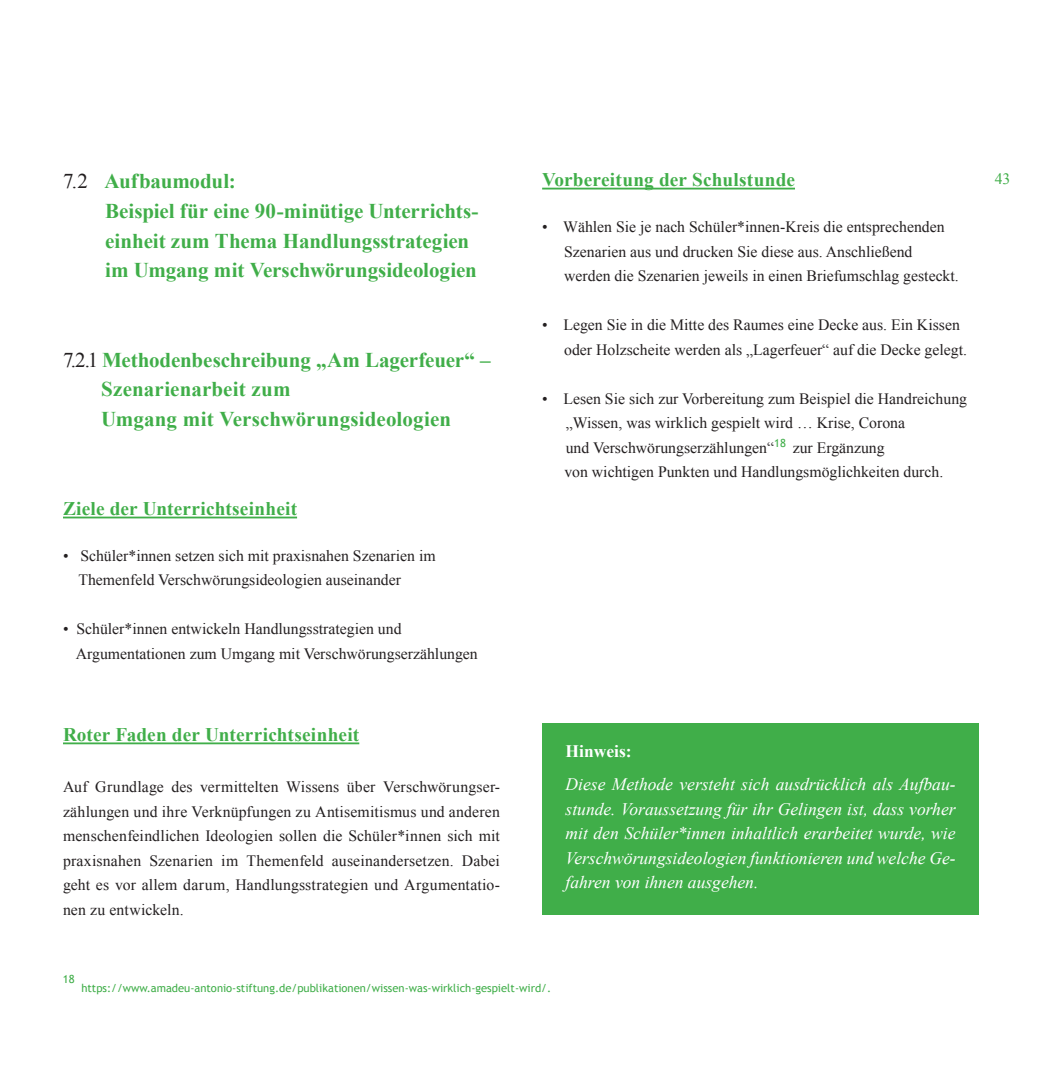
<style>
.page{position:relative;width:1057px;height:1072px;background:#fff}
.page>*{position:absolute;margin:0;border:0;box-sizing:border-box;transform-origin:0 0}
.t1{font:700 21px "Times New Roman";color:#40ae49}
.t2{font:700 19.25px "Times New Roman";letter-spacing:.01em;color:#40ae49}
.t3{font:italic 17.5px/24.5px "Times New Roman";color:#fff;text-align:justify}
.t4{font:700 17.5px "Times New Roman";color:#fff}
.t5{font:15.75px/24.5px "Times New Roman";color:#231f20;text-align:justify}
.t6{font:15.75px "Times New Roman";color:#40ae49}
.t7{font:11.2px "Trebuchet MS";color:#40ae49}
.s1{font-weight:400;color:#231f20}
</style>
<div class="page">
<hr style="left:542px;top:188px;width:253px;height:1px;background:#40ae49">
<hr style="left:63px;top:516px;width:234px;height:2px;background:#40ae49">
<hr style="left:63px;top:742px;width:296px;height:2px;background:#40ae49">
<div style="left:542px;top:723px;width:437px;height:191px;background:#40ae49"></div>
<p class="t1" style="left:63px;top:166px;width:174px"><span class="s1">7.2</span> Aufbaumodul:</p>
<p class="t1" style="left:105px;top:196px;width:375px">Beispiel für eine 90-minütige Unterrichts-</p>
<p class="t1" style="left:105px;top:226px;width:366px">einheit zum Thema Handlungsstrategien</p>
<p class="t1" style="left:105px;top:256px;width:373px">im Umgang mit Verschwörungsideologien</p>
<p class="t1" style="left:63px;top:345px;width:429px"><span class="s1">7.2.1</span> Methodenbeschreibung „Am Lagerfeuer“ –</p>
<p class="t1" style="left:101px;top:375px;width:191px">Szenarienarbeit zum</p>
<p class="t1" style="left:101px;top:404px;width:351px">Umgang mit Verschwörungsideologien</p>
<p class="t2" style="left:63px;top:495px;width:235px">Ziele der Unterrichtseinheit</p>
<p class="t5" style="left:63px;top:543px;width:374px">• Schüler*innen setzen sich mit praxisnahen Szenarien im</p>
<p class="t5" style="left:78px;top:567px;width:324px">Themenfeld Verschwörungsideologien auseinander</p>
<p class="t5" style="left:63px;top:616px;width:340px">• Schüler*innen entwickeln Handlungsstrategien und</p>
<p class="t5" style="left:76px;top:641px;width:403px">Argumentationen zum Umgang mit Verschwörungserzählungen</p>
<p class="t2" style="left:63px;top:721px;width:298px">Roter Faden der Unterrichtseinheit</p>
<p class="t5" style="left:63px;top:774px;width:438px">Auf Grundlage des vermittelten Wissens über Verschwörungser&shy;zählungen und ihre Verknüpfungen zu Antisemitismus und anderen menschenfeindlichen Ideologien sollen die Schüler*innen sich mit praxisnahen Szenarien im Themenfeld auseinandersetzen. Dabei geht es vor allem darum, Handlungsstrategien und Argumentatio&shy;nen zu entwickeln.</p>
<p class="t2" style="left:542px;top:167px;width:254px">Vorbereitung der Schulstunde</p>
<p class="t6" style="left:995px;top:168px;width:17px">43</p>
<p class="t5" style="left:542px;top:214px;width:404px">• Wählen Sie je nach Schüler*innen-Kreis die entsprechenden</p>
<p class="t5" style="left:564px;top:239px;width:350px">Szenarien aus und drucken Sie diese aus. Anschließend</p>
<p class="t5" style="left:564px;top:263px;width:396px">werden die Szenarien jeweils in einen Briefumschlag gesteckt.</p>
<p class="t5" style="left:542px;top:312px;width:419px">• Legen Sie in die Mitte des Raumes eine Decke aus. Ein Kissen</p>
<p class="t5" style="left:564px;top:337px;width:404px">oder Holzscheite werden als „Lagerfeuer“ auf die Decke gelegt.</p>
<p class="t5" style="left:542px;top:386px;width:426px">• Lesen Sie sich zur Vorbereitung zum Beispiel die Handreichung</p>
<p class="t5" style="left:566px;top:410px;width:341px">„Wissen, was wirklich gespielt wird … Krise, Corona</p>
<p class="t5" style="left:566px;top:435px;width:320px">und Verschwörungserzählungen“<sup>18</sup> zur Ergänzung</p>
<p class="t5" style="left:564px;top:459px;width:380px">von wichtigen Punkten und Handlungsmöglichkeiten durch.</p>
<p class="t4" style="left:565px;top:739px;width:68px">Hinweis:</p>
<p class="t3" style="left:565px;top:772px;width:391px">Diese Methode versteht sich ausdrücklich als Aufbau&shy;stunde. Voraussetzung für ihr Gelingen ist, dass vorher mit den Schüler*innen inhaltlich erarbeitet wurde, wie Verschwörungsideologien funktionieren und welche Ge&shy;fahren von ihnen ausgehen.</p>
<p class="t7" style="left:63px;top:972px;width:13px">18</p>
<p class="t7" style="left:81px;top:981px;width:471px">https://www.amadeu-antonio-stiftung.de/publikationen/wissen-was-wirklich-gespielt-wird/.</p>
</div>
